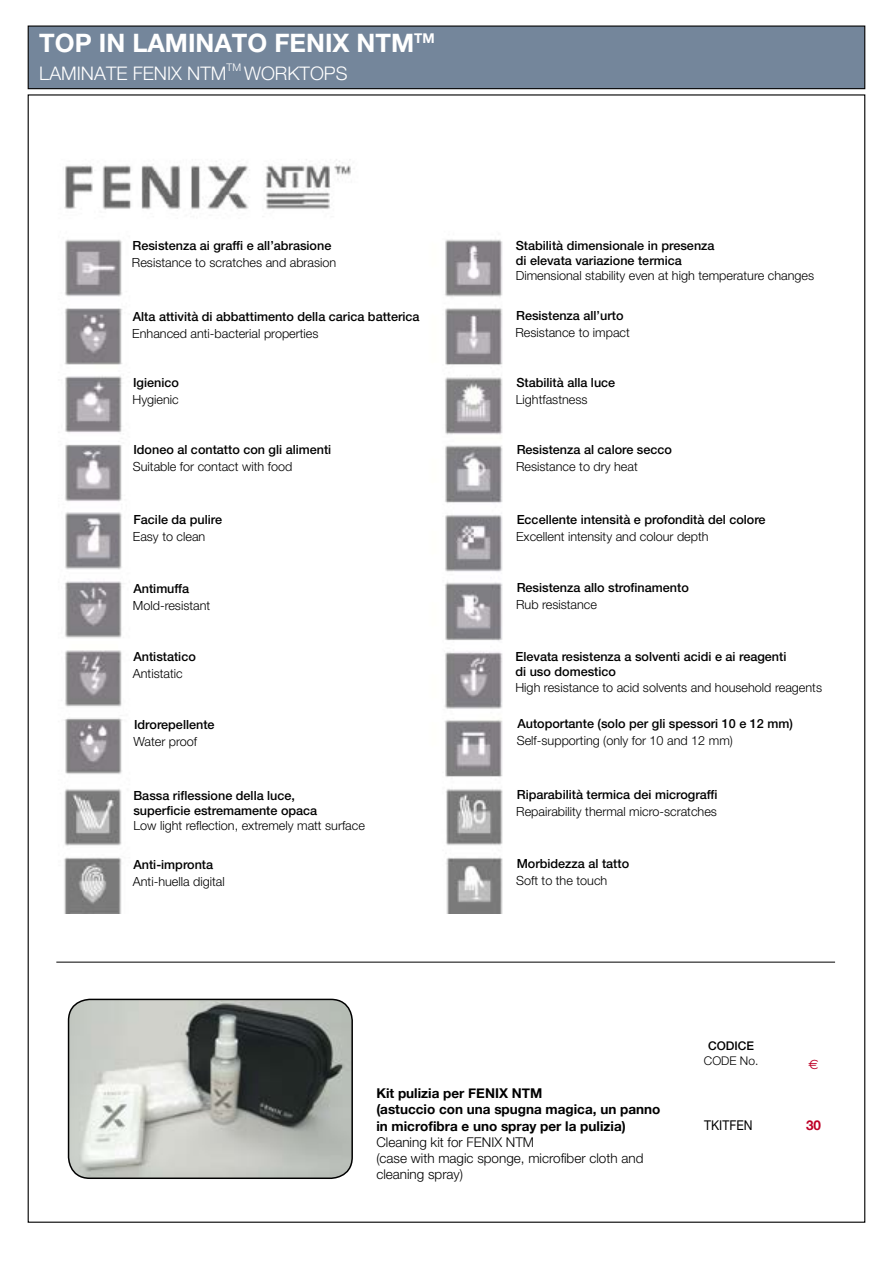
<style>
.page{position:relative;width:893px;height:1263px;background:#fff}
.page>*{position:absolute;margin:0;border:0;box-sizing:border-box;transform-origin:0 0}
.t1{font:700 25.5px "Helvetica Neue LT Pro";color:#fff}
.t2{font:300 18.75px "Helvetica Neue LT Pro";color:#fff}
.t3{font:700 13.5px/16.2px "Helvetica Neue";color:#000}
.t4{font:300 13.5px/16.2px "Helvetica Neue LT Pro";color:#000}
.t5{font:13.5px "Helvetica Neue LT Pro";color:#000;scale:.9 1}
.t6{font:700 13.5px "Helvetica Neue";color:#be0027}
.t7{font:13.5px "Euro Sans Std";color:#be0027}
.t8{font:500 12.6px/15.1px "Helvetica Neue";color:#000}
.t9{font:300 12.6px "Helvetica Neue LT Std";color:#000}
.t10{font:300 12px "Helvetica Neue LT Pro";color:#000}
.t11{font:500 12px "Helvetica Neue LT Std";color:#000}
.t12{font:300 10.5px "Helvetica Neue LT Pro";color:#fff}
</style>
<div class="page">
<div style="left:28px;top:26px;width:837px;height:63px;background:#74869b;border:1px solid #000"></div>
<img style="left:64px;top:159px;width:439px;height:755px">
<img style="left:69px;top:999px;width:283px;height:179px">
<div style="left:68px;top:999px;width:285px;height:180px;border:2px solid #000;border-radius:21px"></div>
<hr style="left:56px;top:962px;width:779px;height:1px;background:#000">
<h1 class="t1" style="left:39px;top:27px;width:397px">TOP IN LAMINATO FENIX NTM<sup>TM</sup></h1>
<h2 class="t2" style="left:39px;top:62px;width:189px">LAMINATE FENIX NTM</h2>
<p class="t12" style="left:227px;top:61px;width:16px">TM</p>
<h2 class="t2" style="left:244px;top:62px;width:105px">WORKTOPS</h2>
<p class="t8" style="left:132px;top:238px;width:200px">Resistenza ai graffi e all’abrasione</p>
<p class="t9" style="left:132px;top:255px;width:206px">Resistance to scratches and abrasion</p>
<p class="t8" style="left:133px;top:308px;width:288px">Alta attività di abbattimento della carica batterica</p>
<p class="t9" style="left:132px;top:325px;width:188px">Enhanced anti-bacterial properties</p>
<p class="t8" style="left:133px;top:375px;width:47px">Igienico</p>
<p class="t9" style="left:133px;top:392px;width:48px">Hygienic</p>
<p class="t8" style="left:133px;top:442px;width:199px">Idoneo al contatto con gli alimenti</p>
<p class="t9" style="left:133px;top:459px;width:161px">Suitable for contact with food</p>
<p class="t8" style="left:133px;top:512px;width:90px">Facile da pulire</p>
<p class="t9" style="left:133px;top:529px;width:74px">Easy to clean</p>
<p class="t8" style="left:133px;top:580px;width:57px">Antimuffa</p>
<p class="t9" style="left:133px;top:597px;width:79px">Mold-resistant</p>
<p class="t8" style="left:133px;top:649px;width:64px">Antistatico</p>
<p class="t9" style="left:133px;top:666px;width:51px">Antistatic</p>
<p class="t8" style="left:134px;top:716px;width:82px">Idrorepellente</p>
<p class="t9" style="left:134px;top:733px;width:65px">Water proof</p>
<p class="t8" style="left:133px;top:787px;width:185px">Bassa riflessione della luce, superficie estremamente opaca</p>
<p class="t9" style="left:133px;top:818px;width:233px">Low light reflection, extremely matt surface</p>
<p class="t8" style="left:133px;top:856px;width:81px">Anti-impronta</p>
<p class="t9" style="left:133px;top:873px;width:93px">Anti-huella digital</p>
<p class="t8" style="left:516px;top:238px;width:200px">Stabilità dimensionale in presenza di elevata variazione termica</p>
<p class="t9" style="left:516px;top:268px;width:300px">Dimensional stability even at high temperature changes</p>
<p class="t8" style="left:516px;top:308px;width:109px">Resistenza all’urto</p>
<p class="t9" style="left:516px;top:325px;width:116px">Resistance to impact</p>
<p class="t8" style="left:516px;top:375px;width:100px">Stabilità alla luce</p>
<p class="t9" style="left:516px;top:392px;width:73px">Lightfastness</p>
<p class="t8" style="left:517px;top:442px;width:157px">Resistenza al calore secco</p>
<p class="t9" style="left:516px;top:459px;width:123px">Resistance to dry heat</p>
<p class="t8" style="left:517px;top:512px;width:250px">Eccellente intensità e profondità del colore</p>
<p class="t9" style="left:516px;top:529px;width:194px">Excellent intensity and colour depth</p>
<p class="t8" style="left:517px;top:580px;width:174px">Resistenza allo strofinamento</p>
<p class="t9" style="left:516px;top:597px;width:82px">Rub resistance</p>
<p class="t8" style="left:515px;top:649px;width:272px">Elevata resistenza a solventi acidi e ai reagenti di uso domestico</p>
<p class="t9" style="left:515px;top:679px;width:308px">High resistance to acid solvents and household reagents</p>
<p class="t8" style="left:517px;top:716px;width:277px">Autoportante (solo per gli spessori 10 e 12 mm)</p>
<p class="t9" style="left:517px;top:733px;width:218px">Self-supporting (only for 10 and 12 mm)</p>
<p class="t8" style="left:517px;top:787px;width:202px">Riparabilità termica dei micrograffi</p>
<p class="t9" style="left:516px;top:804px;width:202px">Repairability thermal micro-scratches</p>
<p class="t8" style="left:517px;top:856px;width:114px">Morbidezza al tatto</p>
<p class="t9" style="left:516px;top:873px;width:93px">Soft to the touch</p>
<p class="t11" style="left:708px;top:1039px;width:48px">CODICE</p>
<p class="t10" style="left:704px;top:1053px;width:56px">CODE No.</p>
<p class="t7" style="left:808px;top:1056px;width:12px">€</p>
<p class="t3" style="left:376px;top:1085px;width:285px">Kit pulizia per FENIX NTM<br>(astuccio con una spugna magica, un panno in microfibra e uno spray per la pulizia)</p>
<p class="t4" style="left:376px;top:1133px;width:269px">Cleaning kit for FENIX NTM<br>(case with magic sponge, microfiber cloth and cleaning spray)</p>
<p class="t5" style="left:704px;top:1117px;width:55px">TKITFEN</p>
<p class="t6" style="left:806px;top:1117px;width:17px">30</p>
</div>
